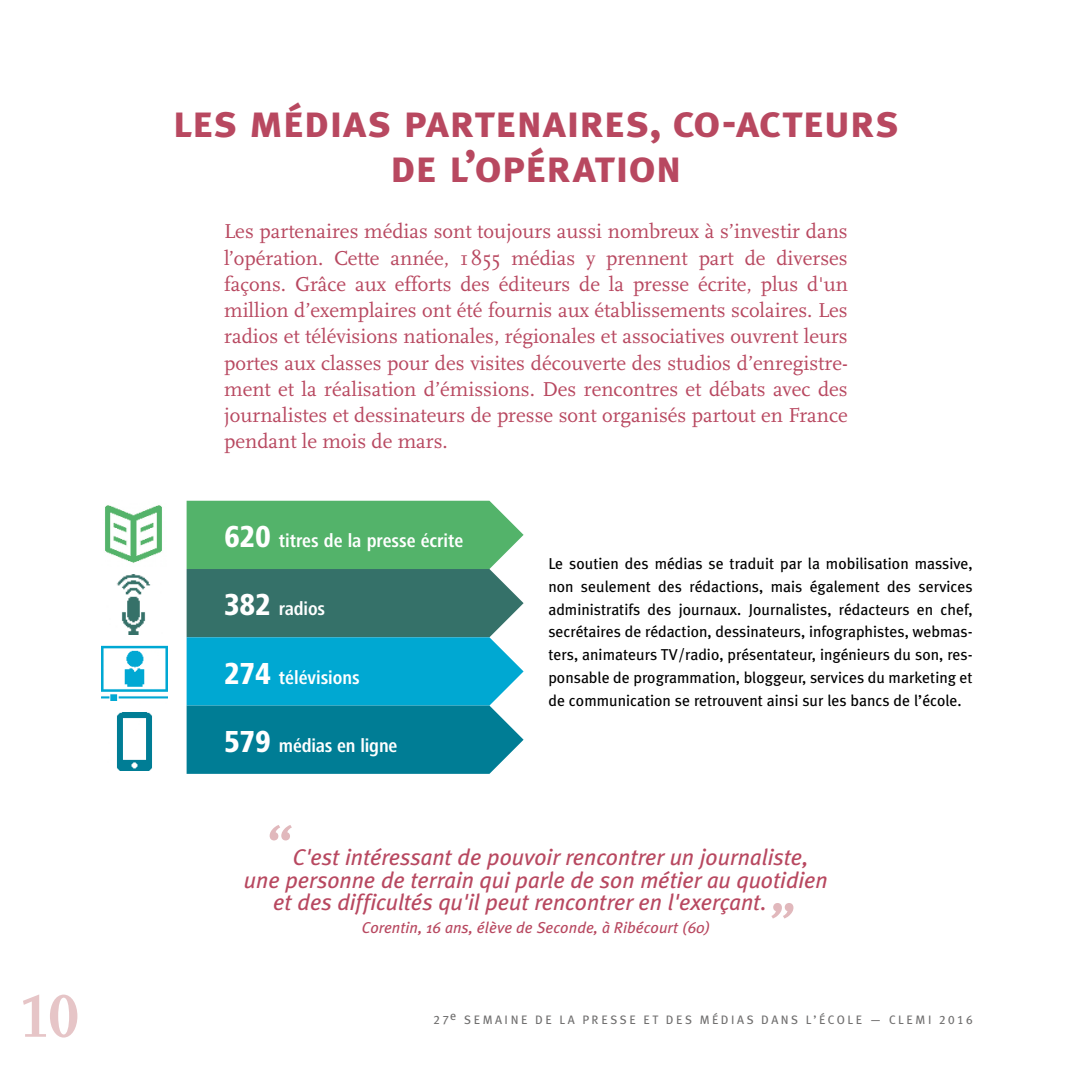
<style>
.page{position:relative;width:1072px;height:1072px;background:#fff}
.page>*{position:absolute;margin:0;border:0;box-sizing:border-box;transform-origin:0 0}
.t1{font:700 63px "Scala Caps";color:#e6c5c7}
.t2{font:italic 56px "Meta Plus";color:#e1b8bc}
.t3{font:45.5px/45.5px "Meta Plus Bold Caps";letter-spacing:-.01em;color:#b84860;text-align:center}
.t4{font:italic 22.75px "Meta Plus";letter-spacing:-.005em;color:#b84860}
.t5{font:21px/26.2px "Scala";color:#b84860;text-align:justify}
.t6{font:700 condensed 19.25px "Frutiger Next LT";color:#fff}
.t7{font:15.75px/22.8px "Meta Plus";color:#000;text-align:justify}
.t8{font:italic 15.75px "Meta Plus";color:#b84860}
.t9{font:12.25px "Meta Plus Book Caps";letter-spacing:.2em;color:#706f6f}
.s1{font-weight:800;font-size:31.5px}
</style>
<div class="page">
<svg style="left:187px;top:500px;width:336px;height:273px;background:#2d9794"></svg>
<img style="left:105px;top:505px;width:57px;height:58px">
<img style="left:117px;top:574px;width:34px;height:60px">
<img style="left:102px;top:645px;width:65px;height:56px">
<img style="left:117px;top:712px;width:35px;height:58px">
<h1 class="t1" style="left:20px;top:980px;width:61px">10</h1>
<h3 class="t3" style="left:172px;top:98px;width:728px">les médias partenaires, co-acteurs de l’opération</h3>
<p class="t5" style="left:224px;top:219px;width:625px">Les partenaires médias sont toujours aussi nombreux à s’investir dans l’opération. Cette année, 1855 médias y prennent part de diverses façons. Grâce aux efforts des éditeurs de la presse écrite, plus d'un million d’exemplaires ont été fournis aux établissements scolaires. Les radios et télévisions nationales, régionales et associatives ouvrent leurs portes aux classes pour des visites découverte des studios d’enregistre&shy;ment et la réalisation d’émissions. Des rencontres et débats avec des journalistes et dessinateurs de presse sont organisés partout en France pendant le mois de mars.</p>
<p class="t6" style="left:224px;top:530px;width:241px"><span class="s1">620</span> titres de la presse écrite</p>
<p class="t6" style="left:224px;top:598px;width:102px"><span class="s1">382</span> radios</p>
<p class="t6" style="left:224px;top:666px;width:137px"><span class="s1">274</span> télévisions</p>
<p class="t6" style="left:224px;top:734px;width:175px"><span class="s1">579</span> médias en ligne</p>
<h2 class="t2" style="left:263px;top:813px;width:27px">“</h2>
<p class="t7" style="left:548px;top:552px;width:426px">Le soutien des médias se traduit par la mobilisation massive, non seulement des rédactions, mais également des services administratifs des journaux. Journalistes, rédacteurs en chef, secrétaires de rédaction, dessinateurs, infographistes, webmas&shy;ters, animateurs TV/radio, présentateur, ingénieurs du son, res&shy;ponsable de programmation, bloggeur, services du marketing et de communication se retrouvent ainsi sur les bancs de l’école.</p>
<p class="t4" style="left:293px;top:843px;width:517px">C'est intéressant de pouvoir rencontrer un journaliste,</p>
<p class="t4" style="left:244px;top:866px;width:585px">une personne de terrain qui parle de son métier au quotidien</p>
<p class="t4" style="left:273px;top:889px;width:495px">et des difficultés qu'il peut rencontrer en l'exerçant.</p>
<h2 class="t2" style="left:772px;top:858px;width:28px">„</h2>
<p class="t8" style="left:362px;top:918px;width:350px">Corentin, 16 ans, élève de Seconde, à Ribécourt (60)</p>
<p class="t9" style="left:433px;top:1012px;width:25px">27<sup>e</sup></p>
<p class="t9" style="left:464px;top:1012px;width:451px">SEMAINE DE LA PRE SSE E T DE S M ÉDIA S DAN S L’ÉCOLE — CLEMI</p>
<p class="t9" style="left:939px;top:1012px;width:35px">2016</p>
</div>
